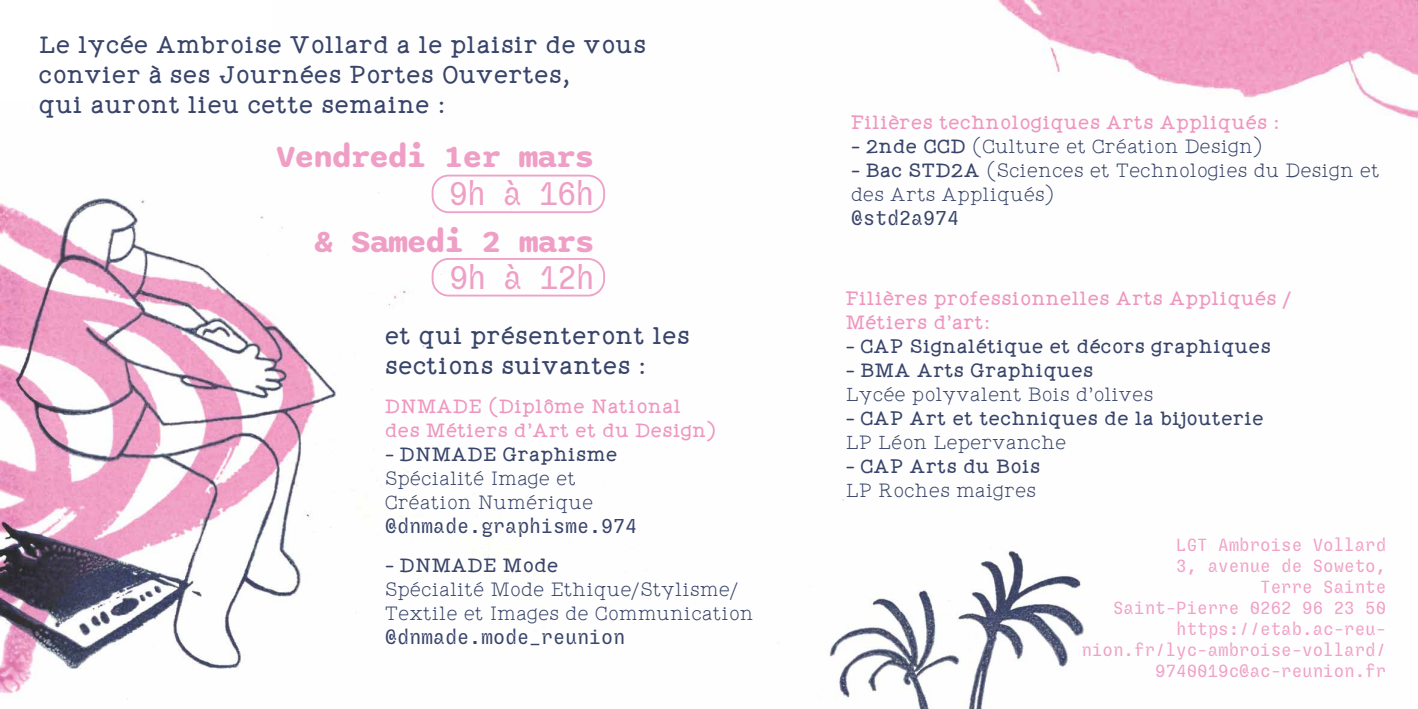
<style>
.page{position:relative;width:1418px;height:709px;background:#fff}
.page>*{position:absolute;margin:0;border:0;box-sizing:border-box;transform-origin:0 0}
.t1{font:700 32.5px "Sono";letter-spacing:-.045em;color:#ef9fc5}
.t2{font:32.5px "Sligoil Micro";letter-spacing:-.045em;color:#ef9fc5}
.t3{font:600 25px/30px "Wigenda Typewrite";color:#38446a}
.t4{font:20px/24px "Wigenda Typewrite";color:#38446a}
.t5{font:600 20px/24px "Wigenda Typewrite";color:#ef96bf}
.t6{font:600 20px "Wigenda Typewrite";color:#38446a}
.t7{font:20px "Sligoil Micro";color:#38446a}
.t8{font:17.5px/21px "Sligoil Micro";color:#f0a1c6;text-align:right}
.s1{font-weight:600}
</style>
<div class="page">
<img style="left:997px;top:0;width:420px;height:178px">
<img style="left:827px;top:499px;width:258px;height:210px">
<img style="left:0;top:174px;width:605px;height:525px">
<div style="left:431px;top:175px;width:174px;height:38px;border:2px solid #efa2c7;border-radius:16px"></div>
<div style="left:431px;top:258px;width:174px;height:38px;border:2px solid #efa2c7;border-radius:16px"></div>
<p class="t3" style="left:39px;top:30px;width:609px">Le lycée Ambroise Vollard a le plaisir de vous convier à ses Journées Portes Ouvertes,<br>qui auront lieu cette semaine :</p>
<h1 class="t1" style="left:276px;top:133px;width:320px">Vendredi 1er mars</h1>
<h1 class="t2" style="left:449px;top:173px;width:147px">9h à 16h</h1>
<h1 class="t1" style="left:313px;top:218px;width:283px">&amp; Samedi 2 mars</h1>
<h1 class="t2" style="left:449px;top:257px;width:147px">9h à 12h</h1>
<p class="t3" style="left:385px;top:320px;width:307px">et qui présenteront les sections suivantes :</p>
<p class="t5" style="left:385px;top:394px;width:333px">DNMADE (Diplôme National des Métiers d’Art et du Design)</p>
<p class="t6" style="left:385px;top:442px;width:234px">- DNMADE Graphisme</p>
<p class="t4" style="left:385px;top:466px;width:210px">Spécialité Image et<br>Création Numérique</p>
<p class="t7" style="left:385px;top:513px;width:254px">@dnmade.graphisme.974</p>
<p class="t6" style="left:385px;top:554px;width:175px">- DNMADE Mode</p>
<p class="t4" style="left:385px;top:577px;width:370px">Spécialité Mode Ethique/Stylisme/<br>Textile et Images de Communication</p>
<p class="t7" style="left:385px;top:624px;width:242px">@dnmade.mode_reunion</p>
<p class="t5" style="left:851px;top:111px;width:430px">Filières technologiques Arts Appliqués :</p>
<p class="t4" style="left:851px;top:135px;width:413px"><span class="s1">- 2nde CCD</span> (Culture et Création Design)</p>
<p class="t4" style="left:851px;top:159px;width:530px"><span class="s1">- Bac STD2A</span> (Sciences et Technologies du Design et des Arts Appliqués)</p>
<p class="t7" style="left:851px;top:206px;width:109px">@std2a974</p>
<p class="t5" style="left:845px;top:286px;width:448px">Filières professionnelles Arts Appliqués /<br>Métiers d’art:</p>
<p class="t6" style="left:845px;top:334px;width:427px">- CAP Signalétique et décors graphiques</p>
<p class="t6" style="left:845px;top:358px;width:249px">- BMA Arts Graphiques</p>
<p class="t4" style="left:845px;top:382px;width:309px">Lycée polyvalent Bois d’olives</p>
<p class="t6" style="left:845px;top:406px;width:420px">- CAP Art et techniques de la bijouterie</p>
<p class="t4" style="left:845px;top:430px;width:222px">LP Léon Lepervanche</p>
<p class="t6" style="left:845px;top:454px;width:196px">- CAP Arts du Bois</p>
<p class="t4" style="left:845px;top:478px;width:192px">LP Roches maigres</p>
<p class="t8" style="left:1081px;top:534px;width:306px">LGT Ambroise Vollard<br>3, avenue de Soweto,<br>Terre Sainte<br>Saint-Pierre 0262 96 23 50 https://etab.ac-reu&shy;nion.fr/lyc-ambroise-vollard/<br>9740019c@ac-reunion.fr</p>
</div>
